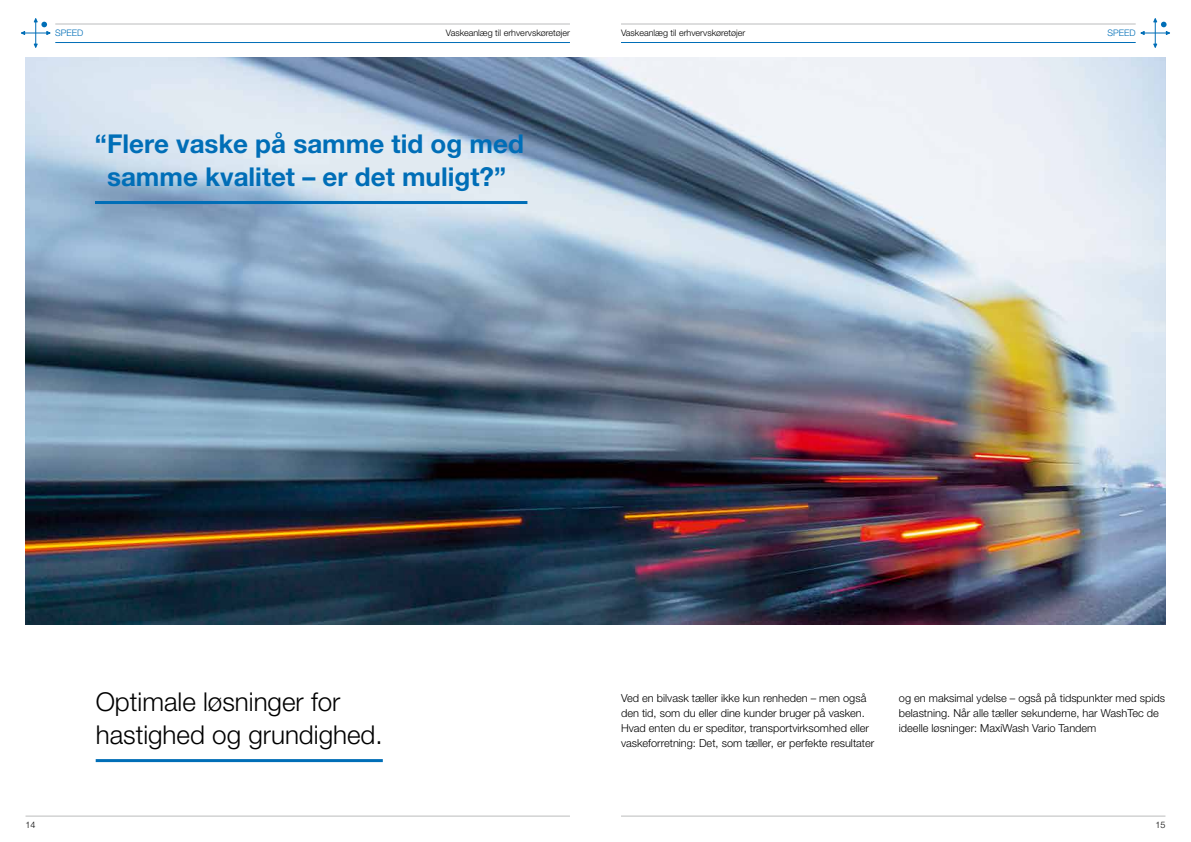
<style>
.page{position:relative;width:1191px;height:842px;background:#fff}
.page>*{position:absolute;margin:0;border:0;box-sizing:border-box;transform-origin:0 0}
.t1{font:700 26px/33px "Helvetica Neue LTW1 G";color:#006eb7;text-align:center}
.t2{font:300 26px/33px "Helvetica Neue LTW1 G";color:#000}
.t3{font:300 11px/15px "Helvetica Neue LTW1 G";color:#000}
.t4{font:300 9px "Helvetica Neue LTW1 G";color:#000}
.t5{font:300 9px "Helvetica Neue LTW1 G";color:#006eb7}
</style>
<div class="page">
<hr style="left:55px;top:42px;width:515px;height:1px;background:#006eb7">
<hr style="left:621px;top:42px;width:514px;height:1px;background:#006eb7">
<hr style="left:55px;top:24px;width:515px;height:1px;background:#bbbcbd">
<hr style="left:621px;top:24px;width:514px;height:1px;background:#bbbcbd">
<svg style="left:21px;top:18px;width:30px;height:30px"></svg>
<svg style="left:1140px;top:18px;width:30px;height:30px"></svg>
<hr style="left:621px;top:816px;width:544px;height:1px;background:#bbbcbd">
<hr style="left:26px;top:816px;width:544px;height:1px;background:#bbbcbd">
<img style="left:26px;top:57px;width:1139px;height:567px">
<hr style="left:96px;top:759px;width:287px;height:3px;background:#006eb7">
<hr style="left:95px;top:201px;width:432px;height:3px;background:#006eb7">
<p class="t5" style="left:55px;top:27px;width:30px">SPEED</p>
<p class="t4" style="left:446px;top:27px;width:126px">Vaskeanlæg til erhvervskøretøjer</p>
<p class="t4" style="left:621px;top:27px;width:126px">Vaskeanlæg til erhvervskøretøjer</p>
<p class="t5" style="left:1107px;top:27px;width:30px">SPEED</p>
<h1 class="t1" style="left:95px;top:127px;width:430px">“Flere vaske på samme tid og med samme kvalitet – er det muligt?”</h1>
<h1 class="t2" style="left:96px;top:685px;width:288px">Optimale løsninger for hastighed og grundighed.</h1>
<p class="t3" style="left:621px;top:691px;width:255px">Ved en bilvask tæller ikke kun renheden – men også den tid, som du eller dine kunder bruger på vasken.<br>Hvad enten du er speditør, transportvirksomhed eller vaskeforretning: Det, som tæller, er perfekte resultater</p>
<p class="t3" style="left:899px;top:691px;width:268px">og en maksimal ydelse – også på tidspunkter med spids belastning. Når alle tæller sekunderne, har WashTec de ideelle løsninger: MaxiWash Vario Tandem</p>
<p class="t4" style="left:26px;top:819px;width:12px">14</p>
<p class="t4" style="left:1155px;top:819px;width:12px">15</p>
</div>
